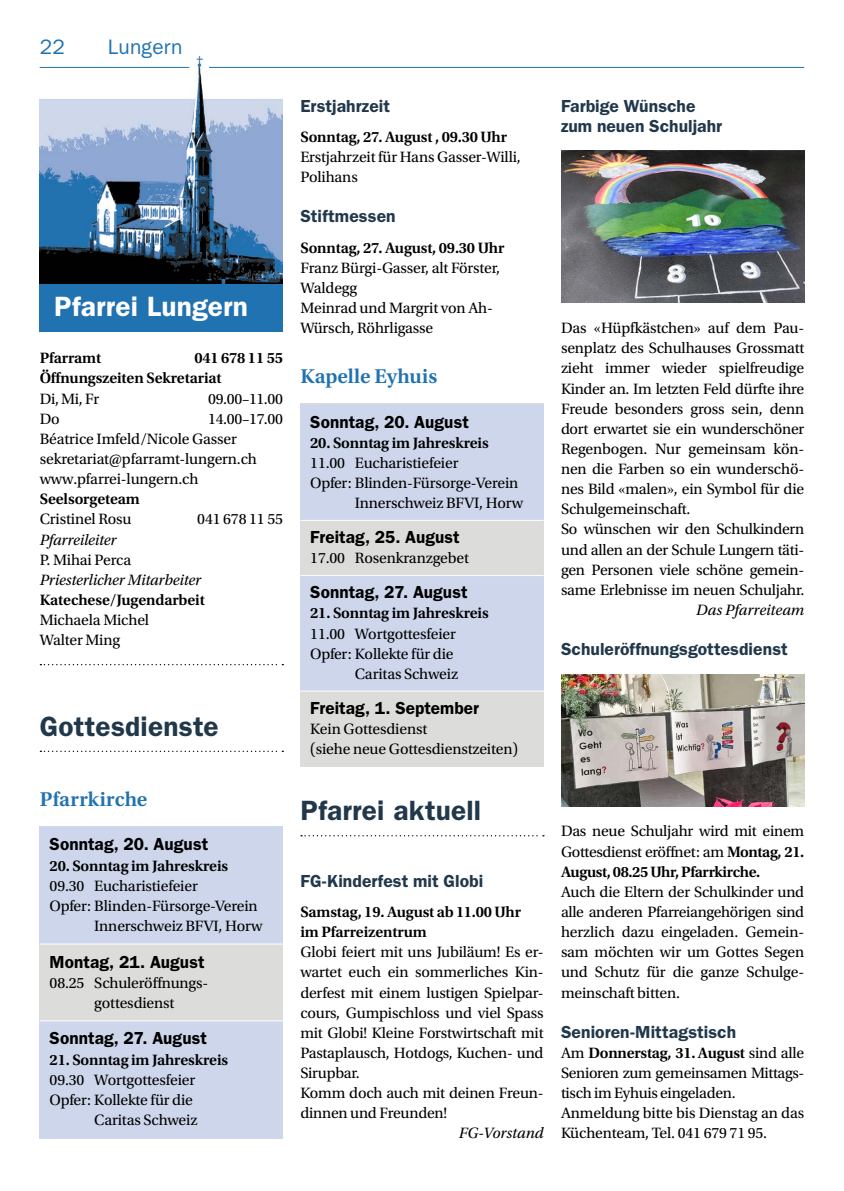
<style>
.page{position:relative;width:844px;height:1191px;background:#fff}
.page>*{position:absolute;margin:0;border:0;box-sizing:border-box;transform-origin:0 0}
.t1{font:600 28px "ITC Franklin Gothic Std";letter-spacing:.01em;color:#21384b}
.t2{font:600 28px "ITC Franklin Gothic Std";letter-spacing:.01em;color:#fff}
.t3{font:600 21px "Utopia Std";letter-spacing:.005em;color:#2172b0}
.t4{font:21px "ITC Franklin Gothic Std";letter-spacing:.01em;color:#2172b0}
.t5{font:600 17.5px/20.1px "ITC Franklin Gothic Std";letter-spacing:.005em;color:#21384b}
.t6{font:600 17.5px "ITC Franklin Gothic Std";letter-spacing:.005em;color:#000}
.t7{font:15.75px/20.1px "Utopia Std";letter-spacing:-.01em;color:#000}
.t8{font:600 15.75px/20.1px "Utopia Std";letter-spacing:-.01em;color:#000}
.t9{font:italic 15.75px "Utopia Std";letter-spacing:-.01em;color:#000}
.s1{font-weight:600}
</style>
<div class="page">
<img style="left:40px;top:57px;width:243px;height:228px">
<div style="left:40px;top:285px;width:243px;height:47px;background:#2172b0"></div>
<svg style="left:40px;top:664px;width:243px;height:1px"></svg>
<div style="left:300px;top:403px;width:243px;height:364px;background:#dcdcdb"></div>
<div style="left:40px;top:826px;width:243px;height:312px;background:#dcdcdb"></div>
<svg style="left:40px;top:750px;width:243px;height:2px"></svg>
<hr style="left:40px;top:67px;width:149px;height:1px;background:#2172b0">
<hr style="left:209px;top:67px;width:595px;height:1px;background:#2172b0">
<svg style="left:301px;top:835px;width:243px;height:1px"></svg>
<img style="left:561px;top:151px;width:243px;height:152px">
<img style="left:561px;top:674px;width:243px;height:132px">
<div style="left:40px;top:826px;width:243px;height:118px;background:#cdd6eb"></div>
<div style="left:40px;top:1021px;width:243px;height:117px;background:#cdd6eb"></div>
<div style="left:300px;top:403px;width:243px;height:117px;background:#cdd6eb"></div>
<hr style="left:40px;top:943px;width:243px;height:1px;background:#fff">
<hr style="left:40px;top:1020px;width:243px;height:1px;background:#fff">
<div style="left:300px;top:575px;width:243px;height:116px;background:#cdd6eb"></div>
<hr style="left:300px;top:520px;width:243px;height:1px;background:#fff">
<hr style="left:300px;top:575px;width:243px;height:1px;background:#fff">
<hr style="left:300px;top:690px;width:243px;height:1px;background:#fff">
<h2 class="t4" style="left:40px;top:35px;width:27px">22</h2>
<h2 class="t4" style="left:108px;top:35px;width:76px">Lungern</h2>
<h1 class="t2" style="left:54px;top:290px;width:195px">Pfarrei Lungern</h1>
<p class="t8" style="left:40px;top:348px;width:63px">Pfarramt</p>
<p class="t8" style="left:40px;top:348px;width:245px;text-indent:155px">041 678 11 55<br>Öffnungszeiten Sekretariat</p>
<p class="t7" style="left:40px;top:389px;width:61px">Di, Mi, Fr</p>
<p class="t7" style="left:208px;top:389px;width:76px">09.00–11.00</p>
<p class="t7" style="left:40px;top:409px;width:21px">Do</p>
<p class="t7" style="left:40px;top:409px;width:245px;text-indent:168px">14.00–17.00<br>Béatrice Imfeld/Nicole Gasser sekretariat@pfarramt-lungern.ch www.pfarrei-lungern.ch</p>
<p class="t8" style="left:40px;top:489px;width:102px">Seelsorgeteam</p>
<p class="t7" style="left:40px;top:509px;width:93px">Cristinel Rosu</p>
<p class="t7" style="left:197px;top:509px;width:87px">041 678 11 55</p>
<p class="t9" style="left:40px;top:531px;width:78px">Pfarreileiter</p>
<p class="t7" style="left:40px;top:550px;width:93px">P. Mihai Perca</p>
<p class="t9" style="left:40px;top:571px;width:163px">Priesterlicher Mitarbeiter</p>
<p class="t8" style="left:40px;top:590px;width:167px">Katechese/Jugendarbeit</p>
<p class="t7" style="left:40px;top:610px;width:111px">Michaela Michel<br>Walter Ming</p>
<h1 class="t1" style="left:40px;top:709px;width:180px">Gottesdienste</h1>
<h2 class="t3" style="left:40px;top:787px;width:109px">Pfarrkirche</h2>
<p class="t6" style="left:50px;top:834px;width:160px">Sonntag, 20. August</p>
<p class="t8" style="left:50px;top:855px;width:180px">20. Sonntag im Jahreskreis</p>
<p class="t7" style="left:50px;top:876px;width:150px">09.30 Eucharistiefeier</p>
<p class="t7" style="left:50px;top:896px;width:210px">Opfer: Blinden-Fürsorge-Verein</p>
<p class="t7" style="left:94px;top:916px;width:170px">Innerschweiz BFVI, Horw</p>
<p class="t6" style="left:50px;top:951px;width:156px">Montag, 21. August</p>
<p class="t7" style="left:94px;top:972px;width:115px;text-indent:-45px">08.25 Schuleröffnungs&shy;gottesdienst</p>
<p class="t6" style="left:50px;top:1028px;width:159px">Sonntag, 27. August</p>
<p class="t8" style="left:50px;top:1049px;width:180px">21. Sonntag im Jahreskreis</p>
<p class="t7" style="left:50px;top:1069px;width:149px;text-align:right">09.30 Wortgottesfeier<br>Opfer: Kollekte für die<br>Caritas Schweiz</p>
<p class="t5" style="left:300px;top:96px;width:91px">Erstjahrzeit</p>
<p class="t8" style="left:300px;top:127px;width:208px">Sonntag, 27. August , 09.30 Uhr</p>
<p class="t7" style="left:300px;top:147px;width:222px">Erstjahrzeit für Hans Gasser-Willi,<br>Polihans</p>
<p class="t5" style="left:300px;top:206px;width:97px">Stiftmessen</p>
<p class="t8" style="left:300px;top:238px;width:205px">Sonntag, 27. August, 09.30 Uhr</p>
<p class="t7" style="left:300px;top:258px;width:201px">Franz Bürgi-Gasser, alt Förster,<br>Waldegg<br>Meinrad und Margrit von Ah-<br>Würsch, Röhrligasse</p>
<h2 class="t3" style="left:300px;top:365px;width:138px">Kapelle Eyhuis</h2>
<p class="t6" style="left:310px;top:411px;width:160px">Sonntag, 20. August</p>
<p class="t8" style="left:310px;top:433px;width:180px">20. Sonntag im Jahreskreis</p>
<p class="t7" style="left:310px;top:453px;width:150px">11.00 Eucharistiefeier</p>
<p class="t7" style="left:310px;top:473px;width:210px">Opfer: Blinden-Fürsorge-Verein</p>
<p class="t7" style="left:355px;top:493px;width:170px">Innerschweiz BFVI, Horw</p>
<p class="t6" style="left:310px;top:527px;width:151px">Freitag, 25. August</p>
<p class="t7" style="left:310px;top:548px;width:160px">17.00 Rosenkranzgebet</p>
<p class="t6" style="left:310px;top:582px;width:159px">Sonntag, 27. August</p>
<p class="t8" style="left:310px;top:603px;width:180px">21. Sonntag im Jahreskreis</p>
<p class="t7" style="left:310px;top:623px;width:149px;text-align:right">11.00 Wortgottesfeier<br>Opfer: Kollekte für die<br>Caritas Schweiz</p>
<p class="t6" style="left:310px;top:697px;width:170px">Freitag, 1. September</p>
<p class="t7" style="left:310px;top:719px;width:209px">Kein Gottesdienst<br>(siehe neue Gottesdienstzeiten)</p>
<p class="t5" style="left:561px;top:96px;width:163px">Farbige Wünsche zum neuen Schuljahr</p>
<p class="t7" style="left:561px;top:318px;width:245px">Das «Hüpfkästchen» auf dem Pau&shy;senplatz des Schulhauses Grossmatt zieht immer wieder spielfreudige Kinder an. Im letzten Feld dürfte ihre Freude besonders gross sein, denn dort erwartet sie ein wunderschöner Regenbogen. Nur gemeinsam kön&shy;nen die Farben so ein wunderschö&shy;nes Bild «malen», ein Symbol für die Schulgemeinschaft.<br>So wünschen wir den Schulkindern und allen an der Schule Lungern täti&shy;gen Personen viele schöne gemein&shy;same Erlebnisse im neuen Schuljahr.</p>
<p class="t9" style="left:695px;top:601px;width:110px">Das Pfarreiteam</p>
<p class="t5" style="left:561px;top:639px;width:228px">Schuleröffnungsgottesdienst</p>
<h1 class="t1" style="left:300px;top:794px;width:182px">Pfarrei aktuell</h1>
<p class="t5" style="left:300px;top:870px;width:184px">FG-Kinderfest mit Globi</p>
<p class="t8" style="left:300px;top:902px;width:222px">Samstag, 19. August ab 11.00 Uhr im Pfarreizentrum</p>
<p class="t7" style="left:300px;top:942px;width:245px">Globi feiert mit uns Jubiläum! Es er&shy;wartet euch ein sommerliches Kin&shy;derfest mit einem lustigen Spielpar&shy;cours, Gumpischloss und viel Spass mit Globi! Kleine Forstwirtschaft mit<br>Pastaplausch, Hotdogs, Kuchen- und<br>Sirupbar.<br>Komm doch auch mit deinen Freun&shy;dinnen und Freunden!</p>
<p class="t9" style="left:458px;top:1124px;width:86px">FG-Vorstand</p>
<p class="t7" style="left:561px;top:821px;width:245px;text-align:justify">Das neue Schuljahr wird mit einem Gottesdienst eröffnet: am <span class="s1">Montag, 21.<br>August, 08.25 Uhr, Pfarrkirche.</span></p>
<p class="t7" style="left:561px;top:882px;width:245px;text-align:justify">Auch die Eltern der Schulkinder und alle anderen Pfarreiangehörigen sind herzlich dazu eingeladen. Gemein&shy;sam möchten wir um Gottes Segen und Schutz für die ganze Schulge&shy;meinschaft bitten.</p>
<p class="t5" style="left:561px;top:1021px;width:177px">Senioren-Mittagstisch</p>
<p class="t7" style="left:561px;top:1043px;width:245px">Am <span class="s1">Donnerstag, 31. August</span> sind alle Senioren zum gemeinsamen Mittags&shy;tisch im Eyhuis eingeladen.<br>Anmeldung bitte bis Dienstag an das Küchenteam, Tel. 041 679 71 95.</p>
</div>
